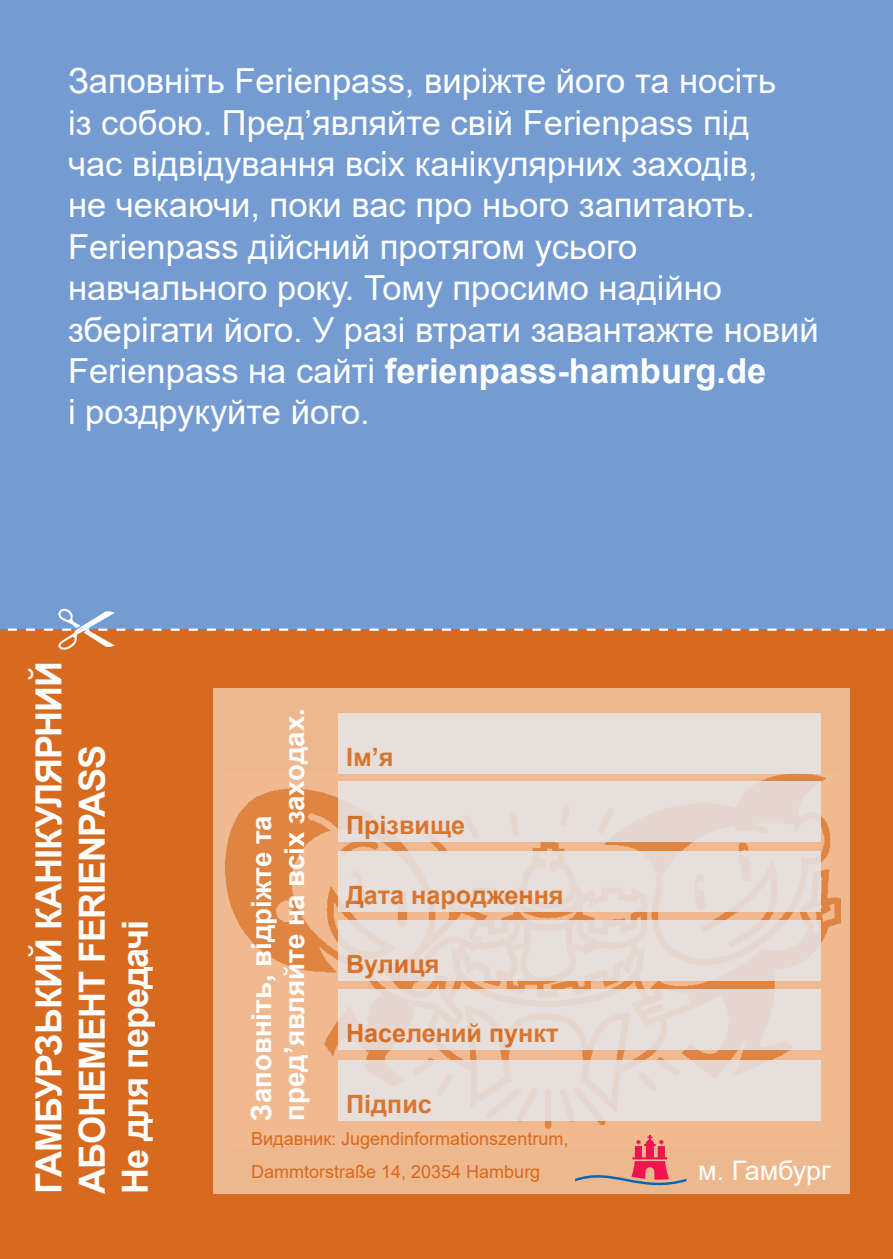
<style>
.page{position:relative;width:893px;height:1259px;background:#fff}
.page>*{position:absolute;margin:0;border:0;box-sizing:border-box;transform-origin:0 0}
.t1{font:700 36px/43.2px "Arial";letter-spacing:-.03em;color:#fff}
.t2{font:34.5px/41.4px "Arial";color:#fff}
.t3{font:700 27.6px/33px "Arial";color:#fff}
.t4{font:27px "Arial";letter-spacing:-.01em;color:#fff}
.t5{font:700 25.2px "Arial";color:#d76a1e}
.t6{font:18px/33px "Arial";color:#d76a1e}
.s1{font-weight:700}
</style>
<div class="page">
<div style="left:0;top:0;width:893px;height:629px;background:#749cd2"></div>
<div style="left:0;top:649px;width:893px;height:610px;background:#d76a1e"></div>
<div style="left:214px;top:688px;width:636px;height:506px;background:#eeb88f"></div>
<img style="left:225px;top:773px;width:615px;height:362px">
<div style="left:338px;top:781px;width:482px;height:61px;background:#e7dfdb"></div>
<div style="left:338px;top:713px;width:482px;height:61px;background:#e7dfdb"></div>
<div style="left:338px;top:850px;width:482px;height:61px;background:#e7dfdb"></div>
<div style="left:338px;top:920px;width:482px;height:61px;background:#e7dfdb"></div>
<div style="left:338px;top:989px;width:482px;height:61px;background:#e7dfdb"></div>
<div style="left:338px;top:1060px;width:482px;height:61px;background:#e7dfdb"></div>
<svg style="left:575px;top:1135px;width:111px;height:50px"></svg>
<svg style="left:0;top:628px;width:893px;height:21px;background:#d57330"></svg>
<p class="t2" style="left:68px;top:60px;width:752px">Заповніть Ferienpass, виріжте його та носіть<br>із собою. Пред’являйте свій Ferienpass під<br>час відвідування всіх канікулярних заходів,<br>не чекаючи, поки вас про нього запитають.<br>Ferienpass дійсний протягом усього навчального року. Тому просимо надійно зберігати його. У разі втрати завантажте новий Ferienpass на сайті <span class="s1">ferienpass-hamburg.de<br></span>і роздрукуйте його.</p>
<p class="t1" style="left:28px;top:1194px;width:535px;rotate:-90deg">ГАМБУРЗЬКИЙ КАНІКУЛЯРНИЙ<br>АБОНЕМЕНТ FERIENPASS<br>Не для передачі</p>
<p class="t3" style="left:245px;top:1120px;width:414px;rotate:-90deg">Заповніть, відріжте та пред’являйте на всіх заходах.</p>
<p class="t5" style="left:346px;top:739px;width:49px">Ім’я</p>
<p class="t5" style="left:346px;top:807px;width:121px">Прізвище</p>
<p class="t5" style="left:346px;top:877px;width:219px">Дата народження</p>
<p class="t5" style="left:346px;top:946px;width:95px">Вулиця</p>
<p class="t5" style="left:346px;top:1016px;width:214px">Населений пункт</p>
<p class="t5" style="left:346px;top:1086px;width:87px">Підпис</p>
<p class="t6" style="left:251px;top:1122px;width:319px">Видавник: Jugendinformationszentrum,<br>Dammtorstraße 14, 20354 Hamburg</p>
<p class="t4" style="left:698px;top:1151px;width:134px">м. Гамбург</p>
</div>
